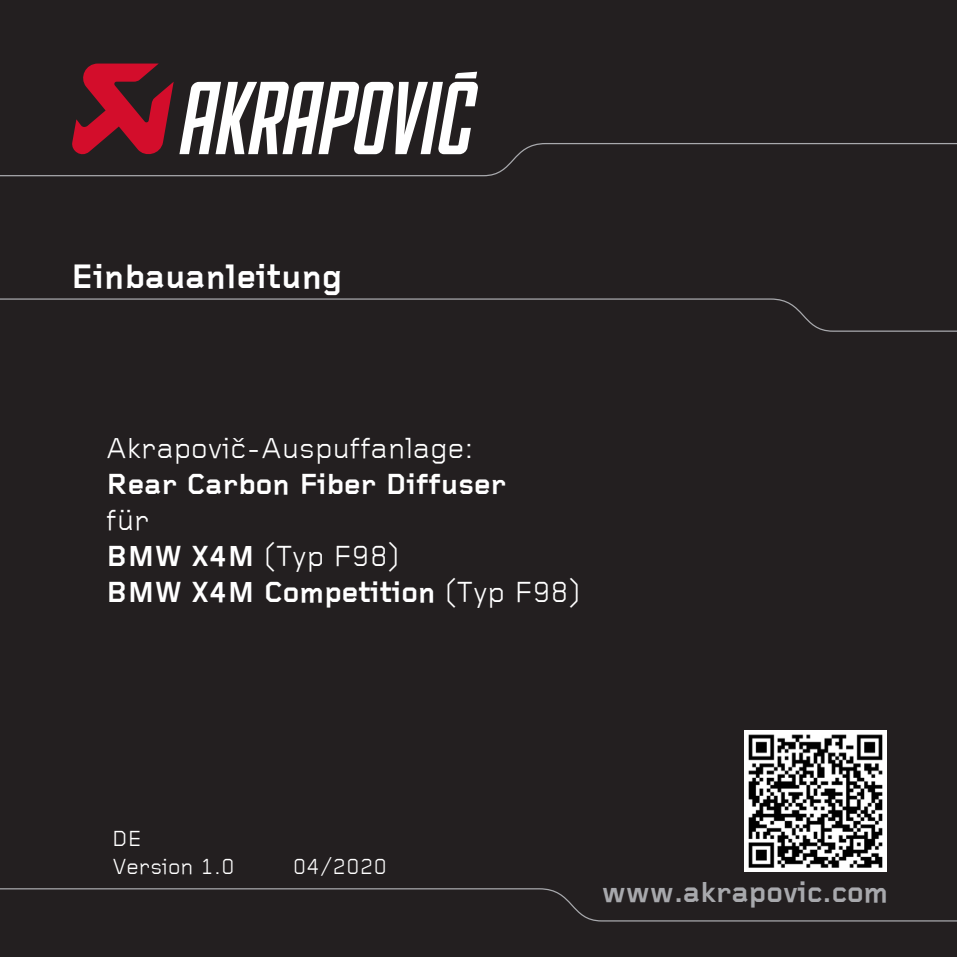
<style>
.page{position:relative;width:957px;height:957px;background:#231f20}
.page>*{position:absolute;margin:0;border:0;box-sizing:border-box;transform-origin:0 0}
.t1{font:700 35px "Foundry Gridnik";color:#fff}
.t2{font:700 30px "Foundry Gridnik";color:#fff}
.t3{font:30px "Foundry Gridnik";color:#fff}
.t4{font:700 30px "Foundry Gridnik";color:#a8a9ad}
.Foundry_10pt_Regular{font:22.5px "Foundry Gridnik";color:#fff}
.s1{font-weight:700}
.s2{font-weight:400}
</style>
<div class="page">
<svg style="left:0;top:888px;width:957px;height:34px"></svg>
<svg style="left:0;top:298px;width:957px;height:34px"></svg>
<svg style="left:0;top:64px;width:957px;height:113px"></svg>
<img style="left:744px;top:730px;width:142px;height:142px">
<p class="t1" style="left:71px;top:257px;width:273px">Einbauanleitung</p>
<p class="t3" style="left:106px;top:432px;width:369px">Akrapovič-Auspuffanlage:</p>
<p class="t2" style="left:106px;top:467px;width:402px">Rear Carbon Fiber Diffuser</p>
<p class="t3" style="left:106px;top:504px;width:45px">für</p>
<p class="t3" style="left:106px;top:540px;width:295px"><span class="s1">BMW X4M</span> (Typ F98)</p>
<p class="t2" style="left:106px;top:575px;width:476px">BMW X4M Competition <span class="s2">(Typ F98)</span></p>
<p class="Foundry_10pt_Regular" style="left:112px;top:826px;width:32px">DE</p>
<p class="Foundry_10pt_Regular" style="left:113px;top:855px;width:123px">Version 1.0</p>
<p class="Foundry_10pt_Regular" style="left:293px;top:855px;width:96px">04/2020</p>
<p class="t4" style="left:601px;top:875px;width:288px">www.akrapovic.com</p>
</div>
